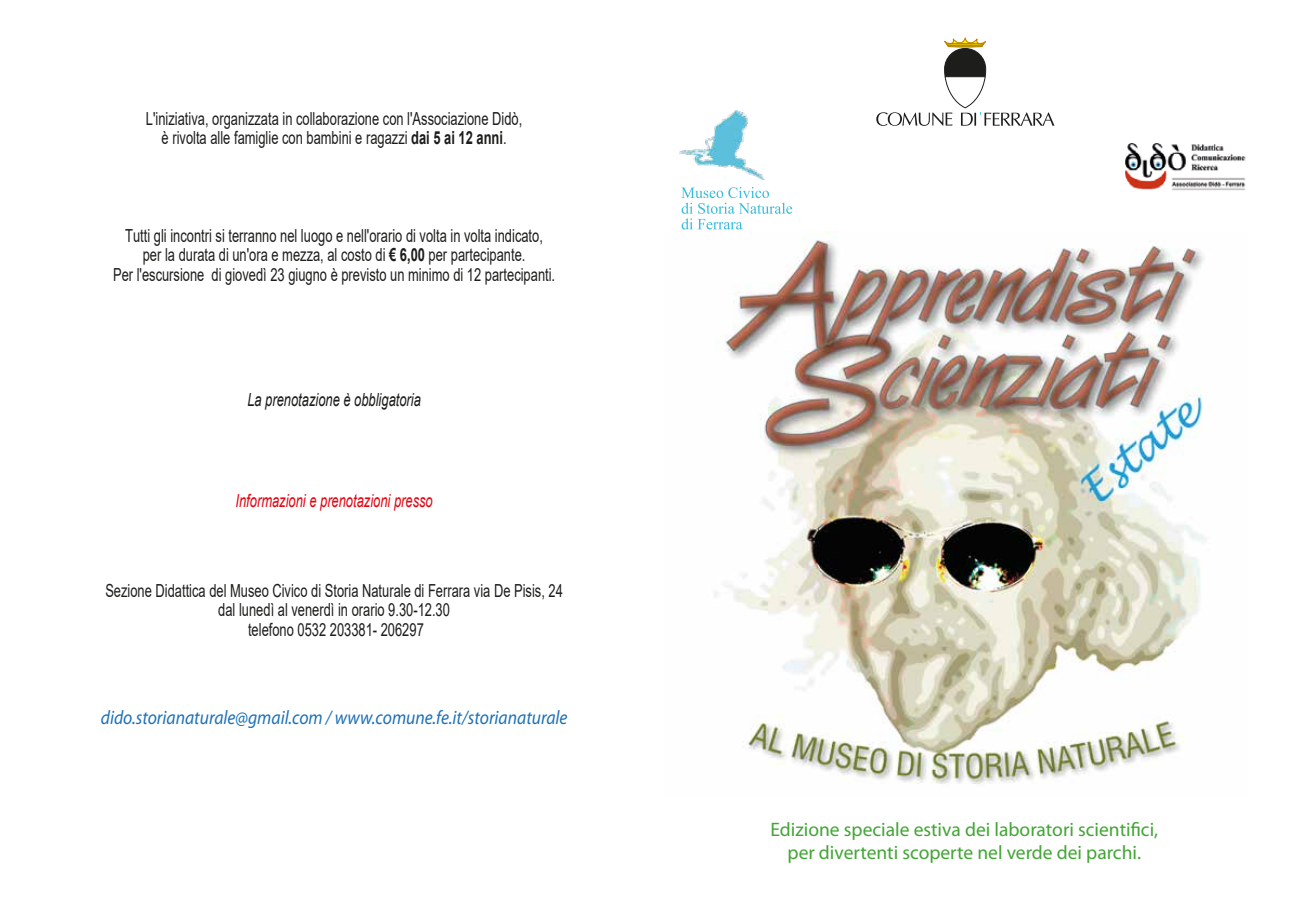
<style>
.page{position:relative;width:1289px;height:919px;background:#fff}
.page>*{position:absolute;margin:0;border:0;box-sizing:border-box;transform-origin:0 0}
.t1{font:19.5px/23.4px "Myriad Pro";color:#42a535;text-align:center}
.t2{font:italic 19.5px "Myriad Pro";color:#1d71b8;scale:.9 1}
.t3{font:18px/19.5px "Arial";color:#1d1d1b;text-align:center;scale:.72 1}
.t4{font:italic 18px "Arial";color:#e30613;scale:.72 1}
.t5{font:italic 18px "Arial";color:#1d1d1b;scale:.72 1}
.s1{font-weight:700}
</style>
<div class="page">
<img style="left:679px;top:110px;width:85px;height:69px">
<svg style="left:681px;top:187px;width:111px;height:42px"></svg>
<img style="left:1125px;top:144px;width:121px;height:47px">
<svg style="left:876px;top:37px;width:178px;height:89px"></svg>
<img style="left:714px;top:231px;width:492px;height:553px">
<p class="t3" style="left:146px;top:109px;width:524px">L'iniziativa, organizzata in collaborazione con l'Associazione Didò, è rivolta alle famiglie con bambini e ragazzi <span class="s1">dai 5 ai 12 anni</span>.</p>
<p class="t3" style="left:113px;top:226px;width:615px">Tutti gli incontri si terranno nel luogo e nell'orario di volta in volta indicato,<br>per la durata di un'ora e mezza, al costo di <span class="s1">€ 6,00</span> per partecipante.<br>Per l'escursione di giovedì 23 giugno è previsto un minimo di 12 partecipanti.</p>
<p class="t5" style="left:247px;top:387px;width:242px">La prenotazione è obbligatoria</p>
<p class="t4" style="left:235px;top:488px;width:275px">Informazioni e prenotazioni presso</p>
<p class="t3" style="left:105px;top:580px;width:637px">Sezione Didattica del Museo Civico di Storia Naturale di Ferrara via De Pisis, 24 dal lunedì al venerdì in orario 9.30-12.30<br>telefono 0532 203381- 206297</p>
<p class="t2" style="left:101px;top:705px;width:520px">dido.storianaturale@gmail.com / www.comune.fe.it/storianaturale</p>
<p class="t1" style="left:770px;top:817px;width:389px">Edizione speciale estiva dei laboratori scientifici, per divertenti scoperte nel verde dei parchi.</p>
</div>
